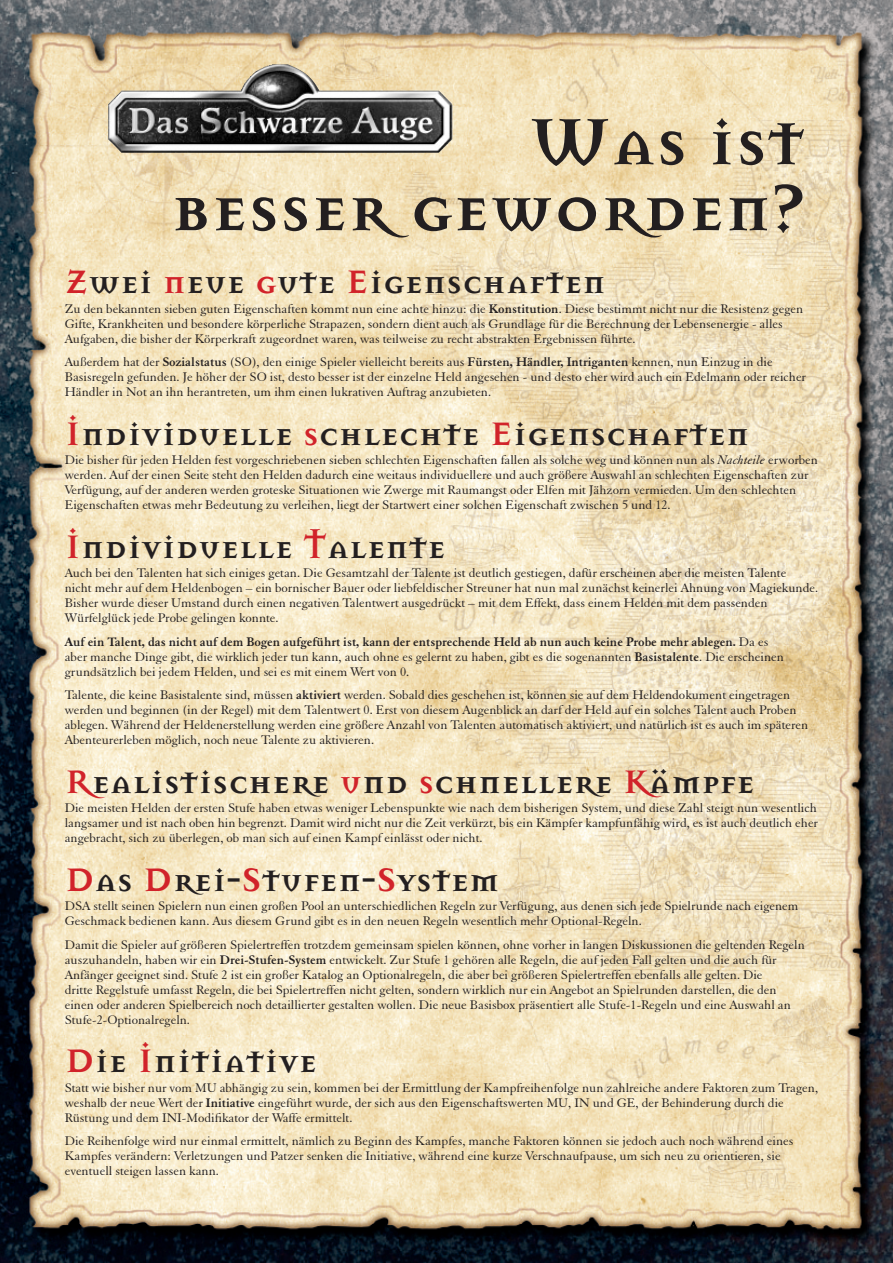
<style>
.page{position:relative;width:893px;height:1263px;background:#fff}
.page>*{position:absolute;margin:0;border:0;box-sizing:border-box;transform-origin:0 0}
.t1{font:700 72px/66px "Mason";color:#231f20;text-align:right}
.t2{font:700 36px "Mason";color:#231f20}
.t3{font:13.5px/15px "Elegant Garamond BT";color:#231f20}
.s1{color:#d1232a}
.s2{font-weight:700}
.s3{font-style:italic}
</style>
<div class="page">
<img style="left:0;top:0;width:893px;height:1263px">
<img style="left:108px;top:64px;width:344px;height:89px">
<p class="t1" style="left:171px;top:106px;width:635px">Was ist<br>besser geworden?</p>
<p class="t2" style="left:65px;top:260px;width:543px"><span class="s1">Z</span>wei <span class="s1">n</span>eue <span class="s1">g</span>ute <span class="s1">E</span>igenschaften</p>
<p class="t3" style="left:65px;top:300px;width:740px">Zu den bekannten sieben guten Eigenschaften kommt nun eine achte hinzu: die <span class="s2">Konstitution</span>. Diese bestimmt nicht nur die Resistenz gegen<br>Gifte, Krankheiten und besondere körperliche Strapazen, sondern dient auch als Grundlage für die Berechnung der Lebensenergie - alles<br>Aufgaben, die bisher der Körperkraft zugeordnet waren, was teilweise zu recht abstrakten Ergebnissen führte.</p>
<p class="t3" style="left:65px;top:354px;width:743px">Außerdem hat der <span class="s2">Sozialstatus</span> (SO), den einige Spieler vielleicht bereits aus <span class="s2">Fürsten, Händler, Intriganten</span> kennen, nun Einzug in die<br>Basisregeln gefunden. Je höher der SO ist, desto besser ist der einzelne Held angesehen - und desto eher wird auch ein Edelmann oder reicher<br>Händler in Not an ihn herantreten, um ihm einen lukrativen Auftrag anzubieten.</p>
<p class="t2" style="left:65px;top:411px;width:686px"><span class="s1">I</span>ndividuelle <span class="s1">s</span>chlechte <span class="s1">E</span>igenschaften</p>
<p class="t3" style="left:65px;top:452px;width:755px">Die bisher für jeden Helden fest vorgeschriebenen sieben schlechten Eigenschaften fallen als solche weg und können nun als <span class="s3">Nachteile</span> erworben werden. Auf der einen Seite steht den Helden dadurch eine weitaus individuellere und auch größere Auswahl an schlechten Eigenschaften zur Verfügung, auf der anderen werden groteske Situationen wie Zwerge mit Raumangst oder Elfen mit Jähzorn vermieden. Um den schlechten Eigenschaften etwas mehr Bedeutung zu verleihen, liegt der Startwert einer solchen Eigenschaft zwischen 5 und 12.</p>
<p class="t2" style="left:65px;top:524px;width:382px"><span class="s1">I</span>ndividuelle <span class="s1">T</span>alente</p>
<p class="t3" style="left:65px;top:565px;width:755px">Auch bei den Talenten hat sich einiges getan. Die Gesamtzahl der Talente ist deutlich gestiegen, dafür erscheinen aber die meisten Talente<br>nicht mehr auf dem Heldenbogen – ein bornischer Bauer oder liebfeldischer Streuner hat nun mal zunächst keinerlei Ahnung von Magiekunde.<br>Bisher wurde dieser Umstand durch einen negativen Talentwert ausgedrückt – mit dem Effekt, dass einem Helden mit dem passenden Würfelglück jede Probe gelingen konnte.</p>
<p class="t3" style="left:65px;top:633px;width:721px"><span class="s2">Auf ein Talent, das nicht auf dem Bogen aufgeführt ist, kann der entsprechende Held ab nun auch keine Probe mehr ablegen.</span> Da es aber manche Dinge gibt, die wirklich jeder tun kann, auch ohne es gelernt zu haben, gibt es die sogenannten <span class="s2">Basistalente</span>. Die erscheinen grundsätzlich bei jedem Helden, und sei es mit einem Wert von 0.</p>
<p class="t3" style="left:65px;top:687px;width:745px">Talente, die keine Basistalente sind, müssen <span class="s2">aktiviert</span> werden. Sobald dies geschehen ist, können sie auf dem Heldendokument eingetragen werden und beginnen (in der Regel) mit dem Talentwert 0. Erst von diesem Augenblick an darf der Held auf ein solches Talent auch Proben ablegen. Während der Heldenerstellung werden eine größere Anzahl von Talenten automatisch aktiviert, und natürlich ist es auch im späteren Abenteurerleben möglich, noch neue Talente zu aktivieren.</p>
<p class="t2" style="left:65px;top:759px;width:692px"><span class="s1">R</span>ealistischere <span class="s1">u</span>nd <span class="s1">s</span>chnellere <span class="s1">K</span>ämpfe</p>
<p class="t3" style="left:65px;top:800px;width:755px;text-align:justify">Die meisten Helden der ersten Stufe haben etwas weniger Lebenspunkte wie nach dem bisherigen System, und diese Zahl steigt nun wesentlich langsamer und ist nach oben hin begrenzt. Damit wird nicht nur die Zeit verkürzt, bis ein Kämpfer kampfunfähig wird, es ist auch deutlich eher angebracht, sich zu überlegen, ob man sich auf einen Kampf einlässt oder nicht.</p>
<p class="t2" style="left:65px;top:857px;width:436px"><span class="s1">D</span>as <span class="s1">D</span>rei-<span class="s1">S</span>tufen-<span class="s1">S</span>ystem</p>
<p class="t3" style="left:65px;top:898px;width:735px">DSA stellt seinen Spielern nun einen großen Pool an unterschiedlichen Regeln zur Verfügung, aus denen sich jede Spielrunde nach eigenem<br>Geschmack bedienen kann. Aus diesem Grund gibt es in den neuen Regeln wesentlich mehr Optional-Regeln.</p>
<p class="t3" style="left:65px;top:936px;width:742px">Damit die Spieler auf größeren Spielertreffen trotzdem gemeinsam spielen können, ohne vorher in langen Diskussionen die geltenden Regeln auszuhandeln, haben wir ein <span class="s2">Drei-Stufen-System</span> entwickelt. Zur Stufe 1 gehören alle Regeln, die auf jeden Fall gelten und die auch für Anfänger geeignet sind. Stufe 2 ist ein großer Katalog an Optionalregeln, die aber bei größeren Spielertreffen ebenfalls alle gelten. Die<br>dritte Regelstufe umfasst Regeln, die bei Spielertreffen nicht gelten, sondern wirklich nur ein Angebot an Spielrunden darstellen, die den einen oder anderen Spielbereich noch detaillierter gestalten wollen. Die neue Basisbox präsentiert alle Stufe-1-Regeln und eine Auswahl an Stufe-2-Optionalregeln.</p>
<p class="t2" style="left:65px;top:1039px;width:254px"><span class="s1">D</span>ie <span class="s1">I</span>nitiative</p>
<p class="t3" style="left:65px;top:1079px;width:755px">Statt wie bisher nur vom MU abhängig zu sein, kommen bei der Ermittlung der Kampfreihenfolge nun zahlreiche andere Faktoren zum Tragen, weshalb der neue Wert der <span class="s2">Initiative</span> eingeführt wurde, der sich aus den Eigenschaftswerten MU, IN und GE, der Behinderung durch die<br>Rüstung und dem INI-Modifikator der Waffe ermittelt.</p>
<p class="t3" style="left:65px;top:1133px;width:730px">Die Reihenfolge wird nur einmal ermittelt, nämlich zu Beginn des Kampfes, manche Faktoren können sie jedoch auch noch während eines<br>Kampfes verändern: Verletzungen und Patzer senken die Initiative, während eine kurze Verschnaufpause, um sich neu zu orientieren, sie eventuell steigen lassen kann.</p>
</div>
